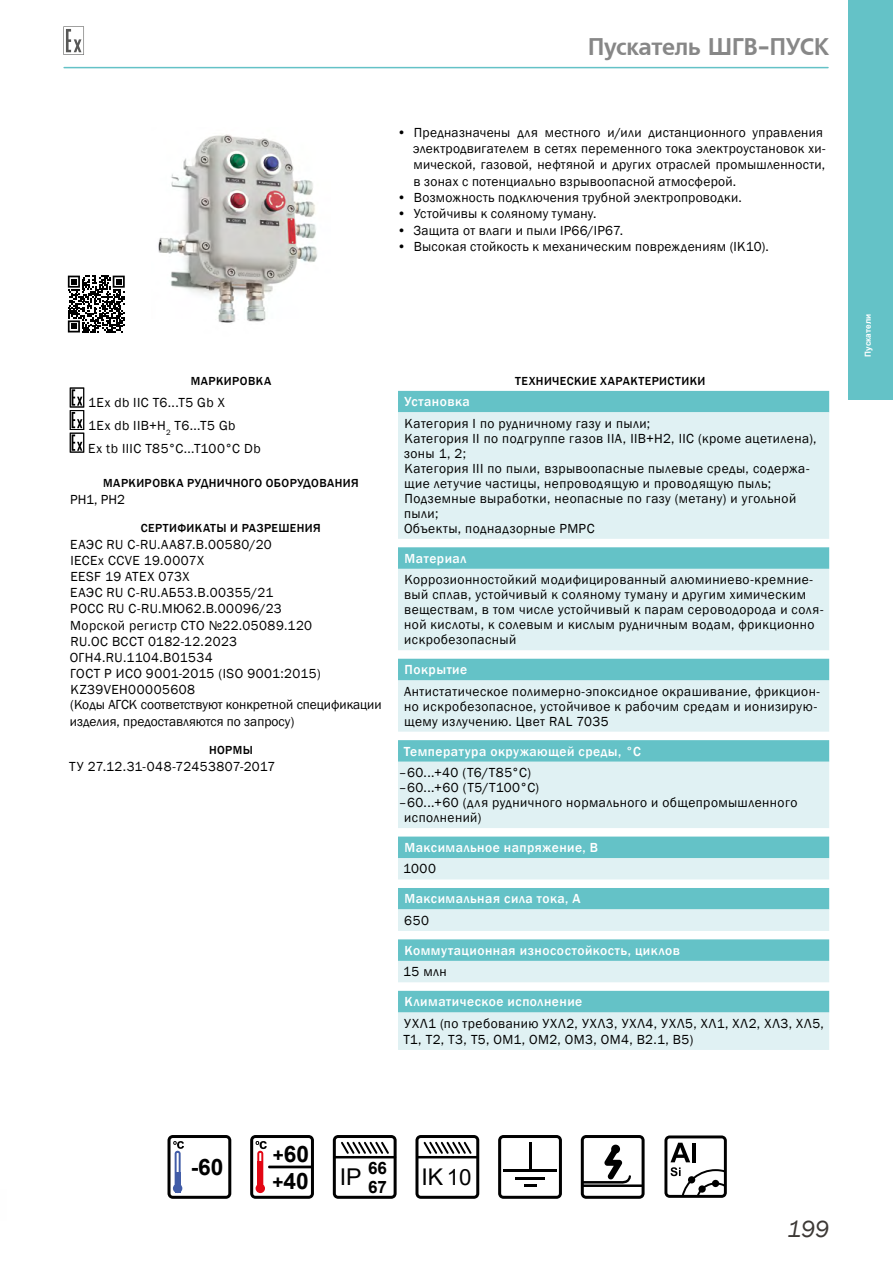
<style>
.page{position:relative;width:893px;height:1263px;background:#fff}
.page>*{position:absolute;margin:0;border:0;box-sizing:border-box;transform-origin:0 0}
.t1{font:24px "Free Set Bold Cyrillic";letter-spacing:-.015em;color:#878787;scale:.96 1}
.t2{font:italic 24px "Franklin Gothic";color:#3c3835}
.t3{font:23.1px "Arial";color:#000}
.text_tablica{font:22.95px "Arial";color:#000}
.t4{font:700 22.65px "Arial";color:#000}
.t5{font:700 17.1px "Arial";color:#000}
.text_left{font:13.5px/15px "Franklin Gothic";letter-spacing:.03em;color:#000}
.text_left-2{font:500 13.5px "Franklin Gothic";letter-spacing:.035em;color:#fff}
.text_left-3{font:13.5px/16.2px "Franklin Gothic";color:#000}
.zagokovok_texta{font:500 12px "Franklin Gothic";letter-spacing:.035em;color:#000}
.t6{font:700 8.25px "Arial";color:#fff}
.s1{font-size:22.5px}
.s2{font-size:18.9px}
.s3{font-size:22.35px}
</style>
<div class="page">
<div style="left:848px;top:0;width:45px;height:400px;background:#64c2c7"></div>
<svg style="left:63px;top:26px;width:21px;height:29px"></svg>
<hr style="left:64px;top:67px;width:764px;height:1px;background:#64c2c7">
<img style="left:158px;top:134px;width:159px;height:189px">
<svg style="left:70px;top:388px;width:14px;height:65px"></svg>
<div style="left:398px;top:391px;width:431px;height:21px;background:#64c2c7"></div>
<div style="left:398px;top:412px;width:431px;height:638px;background:#e0f1f3"></div>
<svg style="left:398px;top:547px;width:431px;height:465px;background:#bbe3e6"></svg>
<svg style="left:250px;top:1135px;width:64px;height:64px"></svg>
<hr style="left:268px;top:1165px;width:44px;height:3px;background:#000">
<div style="left:257px;top:1160px;width:6px;height:31px;background:#e30613"></div>
<svg style="left:664px;top:1135px;width:63px;height:63px"></svg>
<div style="left:688px;top:1176px;width:7px;height:7px;background:#000;border-radius:50%"></div>
<div style="left:698px;top:1185px;width:8px;height:8px;background:#000;border-radius:50%"></div>
<svg style="left:581px;top:1135px;width:64px;height:64px"></svg>
<div style="left:611px;top:1144px;width:9px;height:9px;background:#000;border-radius:50%"></div>
<hr style="left:582px;top:1184px;width:61px;height:3px;background:#000">
<svg style="left:498px;top:1135px;width:64px;height:64px"></svg>
<svg style="left:168px;top:1135px;width:63px;height:64px"></svg>
<svg style="left:415px;top:1135px;width:64px;height:64px"></svg>
<svg style="left:68px;top:276px;width:57px;height:57px"></svg>
<svg style="left:333px;top:1135px;width:64px;height:64px"></svg>
<h1 class="t1" style="left:588px;top:33px;width:253px">Пускатель ШГВ-ПУСК</h1>
<p class="text_left" style="left:413px;top:124px;width:414px;line-height:16.4px;text-indent:-16px">• Предназначены для местного и/или дистанционного управления электродвигателем в сетях переменного тока электроустановок хи&shy;мической, газовой, нефтяной и других отраслей промышленности, в зонах с потенциально взрывоопасной атмосферой.</p>
<p class="text_left" style="left:397px;top:190px;width:346px">• Возможность подключения трубной электропроводки.</p>
<p class="text_left" style="left:397px;top:207px;width:201px">• Устойчивы к соляному туману.</p>
<p class="text_left" style="left:397px;top:223px;width:228px">• Защита от влаги и пыли IP66/IP67.</p>
<p class="text_left" style="left:397px;top:239px;width:373px">• Высокая стойкость к механическим повреждениям (IK10).</p>
<p class="zagokovok_texta" style="left:191px;top:373px;width:82px">МАРКИРОВКА</p>
<p class="text_left" style="left:88px;top:396px;width:138px">1Ex db IIС T6...T5 Gb X</p>
<p class="text_left" style="left:88px;top:418px;width:149px">1Ex db IIB+H<sub>2</sub> T6...T5 Gb</p>
<p class="text_left" style="left:88px;top:441px;width:174px">Ex tb IIIC T85°С...T100°С Db</p>
<p class="zagokovok_texta" style="left:103px;top:476px;width:257px">МАРКИРОВКА РУДНИЧНОГО ОБОРУДОВАНИЯ</p>
<p class="text_left" style="left:70px;top:492px;width:56px">РН1, РН2</p>
<p class="zagokovok_texta" style="left:141px;top:521px;width:181px">СЕРТИФИКАТЫ И РАЗРЕШЕНИЯ</p>
<p class="text_left" style="left:70px;top:537px;width:203px">ЕАЭС RU C-RU.АА87.В.00580/20</p>
<p class="text_left" style="left:70px;top:553px;width:135px">IECEx CCVE 19.0007X</p>
<p class="text_left" style="left:70px;top:569px;width:121px">EESF 19 ATEX 073X</p>
<p class="text_left" style="left:70px;top:585px;width:204px">ЕАЭС RU С-RU.АБ53.В.00355/21</p>
<p class="text_left" style="left:70px;top:602px;width:213px">РОСС RU С-RU.МЮ62.В.00096/23</p>
<p class="text_left" style="left:70px;top:618px;width:243px">Морской регистр СТО №22.05089.120</p>
<p class="text_left" style="left:70px;top:634px;width:168px">RU.OC ВССТ 0182-12.2023</p>
<p class="text_left" style="left:70px;top:650px;width:145px">ОГН4.RU.1104.В01534</p>
<p class="text_left" style="left:70px;top:666px;width:252px">ГОСТ Р ИСО 9001-2015 (ISO 9001:2015)</p>
<p class="text_left" style="left:70px;top:683px;width:126px">KZ39VEH00005608</p>
<p class="text_left-3" style="left:70px;top:697px;width:313px">(Коды АГСК соответствуют конкретной спецификации изделия, предоставляются по запросу)</p>
<p class="zagokovok_texta" style="left:209px;top:743px;width:45px">НОРМЫ</p>
<p class="text_left" style="left:69px;top:759px;width:208px">ТУ 27.12.31-048-72453807-2017</p>
<p class="zagokovok_texta" style="left:515px;top:373px;width:192px">ТЕХНИЧЕСКИЕ ХАРАКТЕРИСТИКИ</p>
<p class="text_left-2" style="left:404px;top:393px;width:67px">Установка</p>
<p class="text_left" style="left:404px;top:416px;width:247px">Категория I по рудничному газу и пыли;</p>
<p class="text_left" style="left:404px;top:431px;width:414px">Категория II по подгруппе газов IIA, IIB+H2, IIC (кроме ацетилена), зоны 1, 2;</p>
<p class="text_left" style="left:404px;top:461px;width:407px">Категория III по пыли, взрывоопасные пылевые среды, содержа&shy;щие летучие частицы, непроводящую и проводящую пыль;</p>
<p class="text_left" style="left:404px;top:491px;width:394px">Подземные выработки, неопасные по газу (метану) и угольной пыли;</p>
<p class="text_left" style="left:404px;top:521px;width:192px">Объекты, поднадзорные РМРС</p>
<p class="text_left-2" style="left:405px;top:550px;width:63px">Материал</p>
<p class="text_left" style="left:404px;top:572px;width:421px">Коррозионностойкий модифицированный алюминиево-кремние&shy;вый сплав, устойчивый к соляному туману и другим химическим веществам, в том числе устойчивый к парам сероводорода и соля&shy;ной кислоты, к солевым и кислым рудничным водам, фрикционно искробезопасный</p>
<p class="text_left-2" style="left:405px;top:661px;width:64px">Покрытие</p>
<p class="text_left" style="left:404px;top:684px;width:417px">Антистатическое полимерно-эпоксидное окрашивание, фрикцион&shy;но искробезопасное, устойчивое к рабочим средам и ионизирую&shy;щему излучению. Цвет RAL 7035</p>
<p class="text_left-2" style="left:404px;top:743px;width:238px">Температура окружающей среды, °С</p>
<p class="text_left" style="left:399px;top:765px;width:134px">–60...+40 (Т6/Т85°С)</p>
<p class="text_left" style="left:399px;top:780px;width:142px">–60...+60 (Т5/Т100°С)</p>
<p class="text_left" style="left:404px;top:795px;width:395px;text-indent:-5px">–60...+60 (для рудничного нормального и общепромышленного исполнений)</p>
<p class="text_left-2" style="left:405px;top:839px;width:195px">Максимальное напряжение, В</p>
<p class="text_left" style="left:403px;top:862px;width:34px">1000</p>
<p class="text_left-2" style="left:405px;top:890px;width:178px">Максимальная сила тока, А</p>
<p class="text_left" style="left:404px;top:913px;width:26px">650</p>
<p class="text_left-2" style="left:405px;top:942px;width:277px">Коммутационная износостойкость, циклов</p>
<p class="text_left" style="left:403px;top:964px;width:45px">15 млн</p>
<p class="text_left-2" style="left:405px;top:993px;width:179px">Климатическое исполнение</p>
<p class="text_left" style="left:403px;top:1015px;width:422px;line-height:16.2px">УХЛ1 (по требованию УХЛ2, УХЛ3, УХЛ4, УХЛ5, ХЛ1, ХЛ2, ХЛ3, ХЛ5,<br>Т1, Т2, Т3, Т5, OM1, OM2, OM3, OM4, В2.1, В5)</p>
<p class="t6" style="left:862px;top:357px;width:44px;rotate:-90deg">Пускатели</p>
<p class="t4" style="left:191px;top:1151px;width:34px"><span class="s1">-</span>60</p>
<p class="t4" style="left:273px;top:1138px;width:38px"><span class="s2">+</span>60</p>
<p class="t4" style="left:272px;top:1165px;width:38px"><span class="s2">+</span>40</p>
<h2 class="t3" style="left:340px;top:1161px;width:23px">IP</h2>
<p class="t5" style="left:368px;top:1156px;width:20px">66</p>
<p class="t5" style="left:368px;top:1175px;width:20px">67</p>
<p class="text_tablica" style="left:422px;top:1161px;width:52px">IK<span class="s3">10</span></p>
<h1 class="t2" style="left:787px;top:1214px;width:43px">199</h1>
</div>
